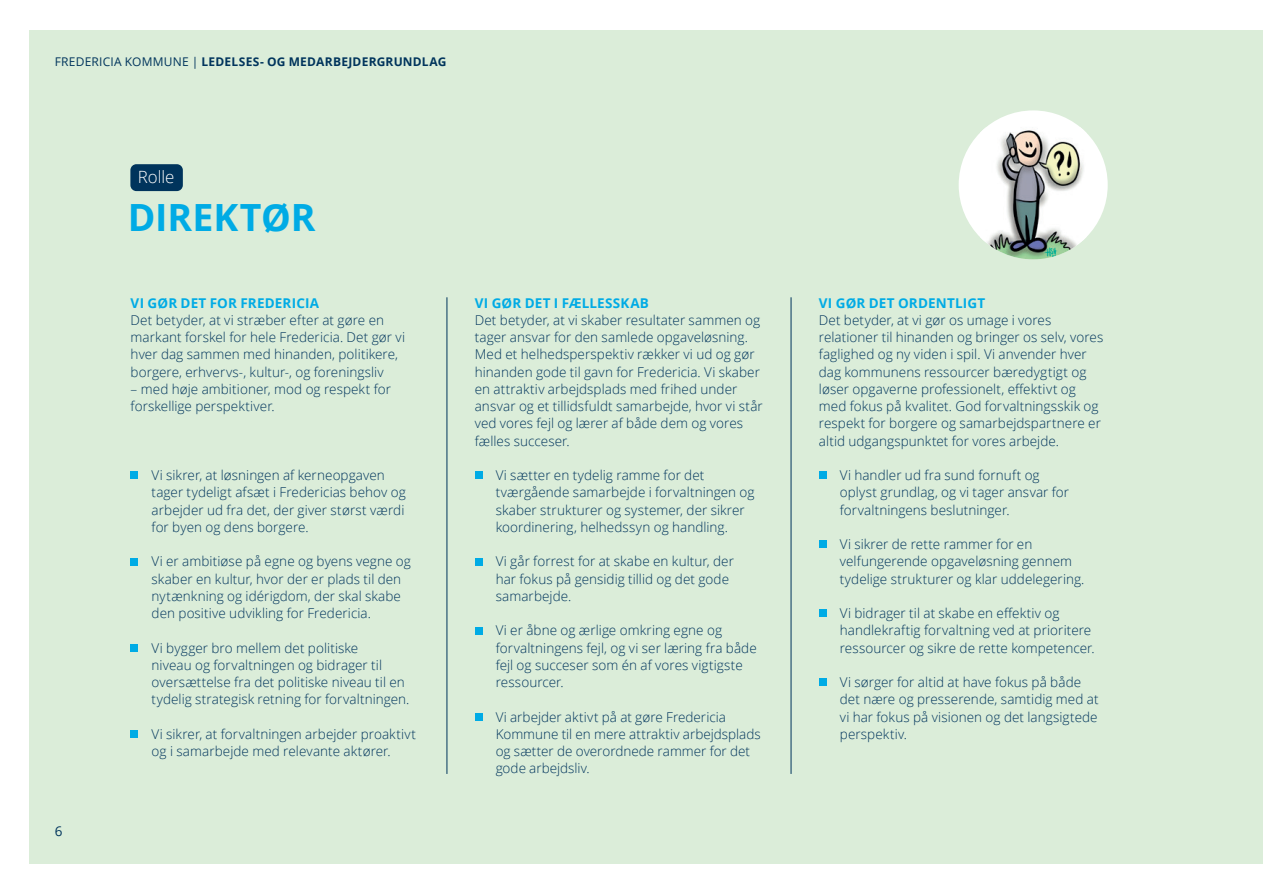
<style>
.page{position:relative;width:1263px;height:893px;background:#fff}
.page>*{position:absolute;margin:0;border:0;box-sizing:border-box;transform-origin:0 0}
.t1{font:700 37.5px "Open Sans";letter-spacing:-.005em;color:#00abe5}
.FK_rubrik{font:300 16.8px "Open Sans";letter-spacing:-.005em;color:#fff}
.FK_brød{font:300 13.5px/17.2px "Open Sans";letter-spacing:.005em;color:#00345c}
.FK_mellemrubrik{font:700 13.5px "Open Sans";letter-spacing:.01em;color:#00abe5}
.t2{font:13.5px "Open Sans";color:#00345c}
.t3{font:700 12px "Open Sans";letter-spacing:.02em;color:#00345c}
.s1{font-weight:400}
</style>
<div class="page">
<div style="left:30px;top:30px;width:1233px;height:833px;background:#dbedd9"></div>
<div style="left:959px;top:110px;width:149px;height:149px;background:#fff;border-radius:50%"></div>
<img style="left:980px;top:127px;width:106px;height:132px">
<hr style="left:447px;top:297px;width:1px;height:477px;background:#00345c">
<hr style="left:791px;top:297px;width:1px;height:477px;background:#00345c">
<div style="left:130px;top:164px;width:53px;height:27px;background:#00345c;border-radius:6px"></div>
<div style="left:131px;top:471px;width:7px;height:8px;background:#00abe5"></div>
<div style="left:131px;top:558px;width:7px;height:7px;background:#00abe5"></div>
<div style="left:131px;top:644px;width:7px;height:8px;background:#00abe5"></div>
<div style="left:131px;top:730px;width:7px;height:8px;background:#00abe5"></div>
<div style="left:475px;top:471px;width:7px;height:8px;background:#00abe5"></div>
<div style="left:475px;top:558px;width:7px;height:7px;background:#00abe5"></div>
<div style="left:475px;top:627px;width:7px;height:7px;background:#00abe5"></div>
<div style="left:475px;top:713px;width:7px;height:8px;background:#00abe5"></div>
<div style="left:819px;top:471px;width:7px;height:8px;background:#00abe5"></div>
<div style="left:819px;top:540px;width:7px;height:8px;background:#00abe5"></div>
<div style="left:819px;top:609px;width:7px;height:8px;background:#00abe5"></div>
<div style="left:819px;top:678px;width:7px;height:8px;background:#00abe5"></div>
<p class="t3" style="left:55px;top:53px;width:393px"><span class="s1">FREDERICIA KOMMUNE |</span> LEDELSES- OG MEDARBEJDERGRUNDLAG</p>
<p class="t2" style="left:55px;top:822px;width:9px">6</p>
<p class="FK_rubrik" style="left:138px;top:166px;width:38px">Rolle</p>
<h3 class="t1" style="left:128px;top:191px;width:189px">DIREKTØR</h3>
<p class="FK_mellemrubrik" style="left:131px;top:293px;width:190px">VI GØR DET FOR FREDERICIA</p>
<p class="FK_brød" style="left:131px;top:311px;width:276px">Det betyder, at vi stræber efter at gøre en markant forskel for hele Fredericia. Det gør vi hver dag sammen med hinanden, politikere, borgere, erhvervs-, kultur-, og foreningsliv</p>
<p class="FK_brød" style="left:131px;top:380px;width:262px">– med høje ambitioner, mod og respekt for forskellige perspektiver.</p>
<p class="FK_brød" style="left:152px;top:466px;width:256px">Vi sikrer, at løsningen af kerneopgaven tager tydeligt afsæt i Fredericias behov og arbejder ud fra det, der giver størst værdi for byen og dens borgere.</p>
<p class="FK_brød" style="left:152px;top:552px;width:261px">Vi er ambitiøse på egne og byens vegne og skaber en kultur, hvor der er plads til den nytænkning og idérigdom, der skal skabe den positive udvikling for Fredericia.</p>
<p class="FK_brød" style="left:152px;top:639px;width:259px">Vi bygger bro mellem det politiske<br>niveau og forvaltningen og bidrager til oversættelse fra det politiske niveau til en tydelig strategisk retning for forvaltningen.</p>
<p class="FK_brød" style="left:152px;top:725px;width:266px">Vi sikrer, at forvaltningen arbejder proaktivt og i samarbejde med relevante aktører.</p>
<p class="FK_mellemrubrik" style="left:475px;top:293px;width:176px">VI GØR DET I FÆLLESSKAB</p>
<p class="FK_brød" style="left:475px;top:311px;width:290px">Det betyder, at vi skaber resultater sammen og tager ansvar for den samlede opgaveløsning.<br>Med et helhedsperspektiv rækker vi ud og gør hinanden gode til gavn for Fredericia. Vi skaber en attraktiv arbejdsplads med frihed under ansvar og et tillidsfuldt samarbejde, hvor vi står ved vores fejl og lærer af både dem og vores fælles succeser.</p>
<p class="FK_brød" style="left:496px;top:466px;width:260px">Vi sætter en tydelig ramme for det tværgående samarbejde i forvaltningen og skaber strukturer og systemer, der sikrer koordinering, helhedssyn og handling.</p>
<p class="FK_brød" style="left:496px;top:552px;width:240px">Vi går forrest for at skabe en kultur, der har fokus på gensidig tillid og det gode samarbejde.</p>
<p class="FK_brød" style="left:496px;top:621px;width:263px">Vi er åbne og ærlige omkring egne og forvaltningens fejl, og vi ser læring fra både fejl og succeser som én af vores vigtigste ressourcer.</p>
<p class="FK_brød" style="left:496px;top:708px;width:266px">Vi arbejder aktivt på at gøre Fredericia Kommune til en mere attraktiv arbejdsplads og sætter de overordnede rammer for det gode arbejdsliv.</p>
<p class="FK_mellemrubrik" style="left:819px;top:293px;width:168px">VI GØR DET ORDENTLIGT</p>
<p class="FK_brød" style="left:819px;top:311px;width:286px">Det betyder, at vi gør os umage i vores relationer til hinanden og bringer os selv, vores faglighed og ny viden i spil. Vi anvender hver dag kommunens ressourcer bæredygtigt og løser opgaverne professionelt, effektivt og med fokus på kvalitet. God forvaltningsskik og respekt for borgere og samarbejdspartnere er altid udgangspunktet for vores arbejde.</p>
<p class="FK_brød" style="left:840px;top:466px;width:231px">Vi handler ud fra sund fornuft og oplyst grundlag, og vi tager ansvar for forvaltningens beslutninger.</p>
<p class="FK_brød" style="left:840px;top:535px;width:246px">Vi sikrer de rette rammer for en velfungerende opgaveløsning gennem tydelige strukturer og klar uddelegering.</p>
<p class="FK_brød" style="left:840px;top:604px;width:256px">Vi bidrager til at skabe en effektiv og handlekraftig forvaltning ved at prioritere ressourcer og sikre de rette kompetencer.</p>
<p class="FK_brød" style="left:840px;top:673px;width:260px">Vi sørger for altid at have fokus på både det nære og presserende, samtidig med at vi har fokus på visionen og det langsigtede perspektiv.</p>
</div>
